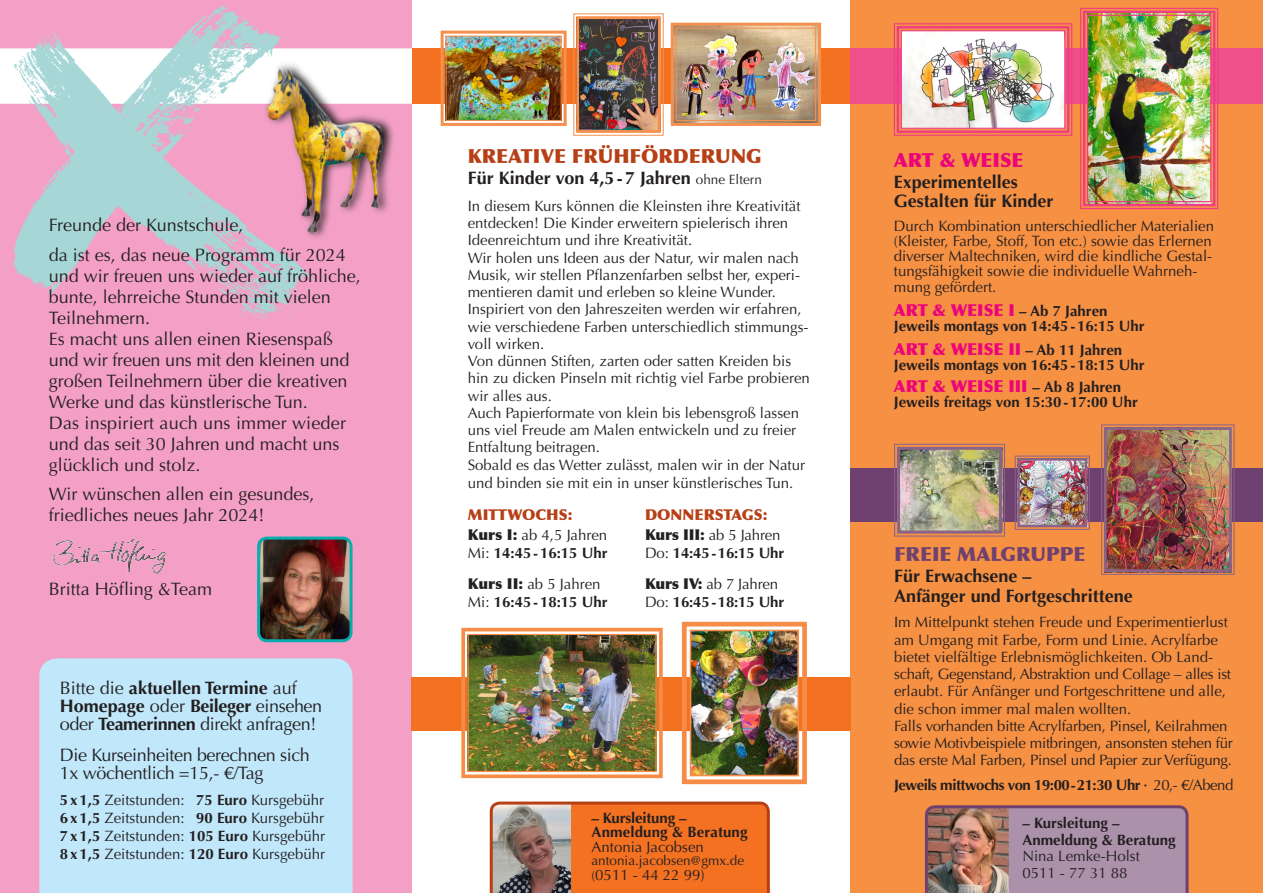
<style>
.page{position:relative;width:1263px;height:893px;background:#fff}
.page>*{position:absolute;margin:0;border:0;box-sizing:border-box;transform-origin:0 0}
.t1{font:900 19.5px "Optima";color:#b73f15}
.t2{font:900 19.5px "Optima";color:#6f4171}
.t3{font:900 19.5px "Optima";color:#ed027a}
.t4{font:18px/21px "Optima";color:#231f20}
.t5{font:700 18px/19.5px "Optima";color:#231f20}
.t6{font:18px/18px "Optima";letter-spacing:-.02em;color:#231f20}
.t7{font:900 16.5px "Optima";color:#ed027a}
.t8{font:15px/17.2px "Optima";color:#231f20}
.t9{font:700 15px/30.8px "Optima";color:#231f20}
.t10{font:700 15px "Optima";letter-spacing:-.03em;color:#231f20}
.t11{font:900 15px/20.1px "Optima";color:#b73f15}
.t12{font:13.5px "Optima";color:#231f20}
.s1{font-weight:400}
.s2{font-weight:700}
.s3{font-weight:400;font-size:13.5px}
.s4{font-weight:900;color:#b73f15}
.s5{font-weight:900}
.s6{color:#231f20}
.s7{font-weight:400;color:#231f20}
.s8{font-size:13.5px}
.s9{font-weight:700;font-size:15px;color:#231f20}
</style>
<div class="page">
<div style="left:0;top:0;width:411px;height:893px;background:#f4a0c6"></div>
<div style="left:850px;top:0;width:413px;height:893px;background:#f69043"></div>
<img style="left:52px;top:538px;width:114px;height:36px">
<img style="left:260px;top:538px;width:90px;height:103px">
<div style="left:257px;top:537px;width:96px;height:105px;border:3px solid #07acac;border-radius:9px"></div>
<svg style="left:490px;top:801px;width:280px;height:92px;background:#d6753d"></svg>
<img style="left:925px;top:805px;width:263px;height:88px">
<div style="left:850px;top:468px;width:413px;height:53px;background:#6f4171"></div>
<img style="left:1014px;top:455px;width:76px;height:75px">
<div style="left:1017px;top:458px;width:70px;height:69px;border:2px solid #896488"></div>
<img style="left:893px;top:443px;width:112px;height:94px">
<div style="left:897px;top:447px;width:105px;height:87px;border:3px solid #896488"></div>
<img style="left:1101px;top:424px;width:134px;height:151px">
<div style="left:1104px;top:427px;width:128px;height:145px;border:3px solid #896488"></div>
<div style="left:324px;top:48px;width:88px;height:56px;background:#fff"></div>
<div style="left:847px;top:48px;width:416px;height:56px;background:#f05089"></div>
<div style="left:412px;top:48px;width:438px;height:56px;background:#f37121"></div>
<img style="left:1080px;top:7px;width:139px;height:203px">
<div style="left:1083px;top:11px;width:132px;height:195px;border:2px solid #ee3c86"></div>
<div style="left:1087px;top:15px;width:124px;height:187px;border:1px solid #ee3c86"></div>
<img style="left:893px;top:23px;width:180px;height:113px">
<div style="left:897px;top:26px;width:172px;height:107px;border:2px solid #ee3c86"></div>
<div style="left:901px;top:30px;width:164px;height:99px;border:1px solid #ee3c86"></div>
<div style="left:411px;top:677px;width:440px;height:54px;background:#f37121"></div>
<img style="left:461px;top:627px;width:202px;height:152px">
<div style="left:467px;top:634px;width:190px;height:138px;border:1px solid #f68c48"></div>
<img style="left:0;top:5px;width:324px;height:316px">
<div style="left:39px;top:658px;width:314px;height:235px;background:#c0e7fa"></div>
<svg style="left:264px;top:61px;width:131px;height:179px"></svg>
<img style="left:261px;top:68px;width:126px;height:169px">
<img style="left:681px;top:621px;width:126px;height:164px">
<div style="left:690px;top:630px;width:109px;height:146px;border:2px solid #f68c48"></div>
<img style="left:440px;top:13px;width:382px;height:123px">
<div style="left:446px;top:36px;width:116px;height:85px;border:1px solid #f6904e"></div>
<p class="t4" style="left:49px;top:211px;width:298px;line-height:29.5px">Freunde der Kunstschule,<br>da ist es, das neue Programm für 2024</p>
<p class="t4" style="left:49px;top:265px;width:313px">und wir freuen uns wieder auf fröhliche, bunte, lehrreiche Stunden mit vielen<br>Teilnehmern.<br>Es macht uns allen einen Riesenspaß und wir freuen uns mit den kleinen und großen Teilnehmern über die kreativen<br>Werke und das künstlerische Tun.<br>Das inspiriert auch uns immer wieder und das seit 30 Jahren und macht uns glücklich und stolz.</p>
<p class="t4" style="left:49px;top:484px;width:267px">Wir wünschen allen ein gesundes, friedliches neues Jahr 2024!</p>
<p class="t4" style="left:49px;top:579px;width:165px">Britta Höfling &amp;Team</p>
<p class="t5" style="left:60px;top:679px;width:264px;line-height:18px"><span class="s1">Bitte die</span> aktuellen Termine <span class="s1">auf<br></span>Homepage <span class="s1">oder</span> Beileger <span class="s1">einsehen oder</span> Teamerinnen <span class="s1">direkt anfragen!</span></p>
<p class="t6" style="left:60px;top:746px;width:251px">Die Kurseinheiten berechnen sich<br>1x wöchentlich =15,- €/Tag</p>
<p class="t8" style="left:60px;top:791px;width:267px;line-height:18px;text-align:justify"><span class="s2">5x1,5</span> Zeitstunden: <span class="s2">75 Euro</span> Kursgebühr <span class="s2">6x1,5</span> Zeitstunden: <span class="s2">90 Euro</span> Kursgebühr <span class="s2">7x1,5</span> Zeitstunden: <span class="s2">105 Euro</span> Kursgebühr <span class="s2">8x1,5</span> Zeitstunden: <span class="s2">120 Euro</span> Kursgebühr</p>
<h1 class="t1" style="left:468px;top:144px;width:296px">KREATIVE FRÜH FÖRDERUNG</h1>
<p class="t5" style="left:468px;top:169px;width:296px">Für Kinder von 4,5-7 Jahren <span class="s3">ohne Eltern</span></p>
<p class="t8" style="left:468px;top:197px;width:344px">In diesem Kurs können die Kleinsten ihre Kreativität entdecken! Die Kinder erweitern spielerisch ihren Ideenreichtum und ihre Kreativität.<br>Wir holen uns Ideen aus der Natur, wir malen nach Musik, wir stellen Pflanzenfarben selbst her, experi&shy;mentieren damit und erleben so kleine Wunder.<br>Inspiriert von den Jahreszeiten werden wir erfahren, wie verschiedene Farben unterschiedlich stimmungs&shy;voll wirken.<br>Von dünnen Stiften, zarten oder satten Kreiden bis hin zu dicken Pinseln mit richtig viel Farbe probieren wir alles aus.<br>Auch Papierformate von klein bis lebensgroß lassen uns viel Freude am Malen entwickeln und zu freier Entfaltung beitragen.<br>Sobald es das Wetter zulässt, malen wir in der Natur und binden sie mit ein in unser künstlerisches Tun.</p>
<p class="t8" style="left:468px;top:505px;width:141px;line-height:20.1px;text-indent:54px"><span class="s4">OCHS:<br></span><span class="s5">KURS I:</span> ab 4,5 Jahren</p>
<p class="t9" style="left:468px;top:538px;width:141px"><span class="s1">Mi:</span> 14:45-16:15 Uhr<br><span class="s5">KURS II:</span> <span class="s1">ab 5 Jahren</span></p>
<p class="t9" style="left:468px;top:587px;width:141px"><span class="s1">Mi:</span> 16:45-18:15 Uhr</p>
<p class="t11" style="left:468px;top:505px;width:12px">MITTW</p>
<p class="t11" style="left:645px;top:505px;width:137px">DONNERSTAGS:<br><span class="s6">KURS III:</span> <span class="s7">ab 5 Jahren</span></p>
<p class="t9" style="left:645px;top:538px;width:141px"><span class="s1">Do:</span> 14:45-16:15 Uhr<br><span class="s5">KURS IV:</span> <span class="s1">ab 7 Jahren</span></p>
<p class="t9" style="left:645px;top:587px;width:141px"><span class="s1">Do:</span> 16:45-18:15 Uhr</p>
<p class="t9" style="left:591px;top:811px;width:158px;line-height:14.2px">– Kursleitung –<br>Anmeldung &amp; Beratung</p>
<p class="t8" style="left:591px;top:838px;width:114px">Antonia Jacobsen</p>
<p class="t12" style="left:591px;top:853px;width:154px">antonia.jacobsen@gmx.de</p>
<p class="t8" style="left:591px;top:867px;width:114px"><span class="s8">(</span>0511 - 44 22 99)</p>
<h1 class="t3" style="left:894px;top:148px;width:131px">ART &amp; WEISE</h1>
<p class="t5" style="left:894px;top:172px;width:161px">Experimentelles<br>Gestalten für Kinder</p>
<p class="t8" style="left:894px;top:218px;width:322px;line-height:15px">Durch Kombination unterschiedlicher Materialien (Kleister, Farbe, Stoff, Ton etc.) sowie das Erlernen diverser Maltechniken, wird die kindliche Gestal&shy;tungsfähigkeit sowie die individuelle Wahrneh-</p>
<p class="t8" style="left:894px;top:279px;width:104px">mung gefördert.</p>
<p class="t7" style="left:894px;top:300px;width:215px">ART &amp; WEISE I <span class="s9">– Ab 7 Jahren</span></p>
<p class="t9" style="left:894px;top:310px;width:252px">Jeweils montags von 14:45-16:15 Uhr</p>
<p class="t7" style="left:894px;top:339px;width:230px">ART &amp; WEISE II <span class="s9">– Ab 11 Jahren</span></p>
<p class="t9" style="left:894px;top:349px;width:252px">Jeweils montags von 16:45-18:15 Uhr</p>
<p class="t7" style="left:894px;top:376px;width:229px">ART &amp; WEISE III <span class="s9">– Ab 8 Jahren</span></p>
<p class="t9" style="left:894px;top:387px;width:245px">Jeweils freitags von 15:30-17:00 Uhr</p>
<h1 class="t2" style="left:894px;top:543px;width:13px">FRE</h1>
<h1 class="t2" style="left:932px;top:543px;width:59px">IE MALGRUPPE</h1>
<p class="t5" style="left:894px;top:566px;width:240px">Für Erwachsene –<br>Anfänger und Fortgeschrittene</p>
<p class="t8" style="left:894px;top:614px;width:340px">Im Mittelpunkt stehen Freude und Experimentierlust am Umgang mit Farbe, Form und Linie. Acrylfarbe bietet vielfältige Erlebnismöglichkeiten. Ob Land&shy;schaft, Gegenstand, Abstraktion und Collage – alles ist erlaubt. Für Anfänger und Fortgeschrittene und alle, die schon immer mal malen wollten.<br>Falls vorhanden bitte Acrylfarben, Pinsel, Keilrahmen sowie Motivbeispiele mitbringen, ansonsten stehen für das erste Mal Farben, Pinsel und Papier zur Verfügung.</p>
<p class="t10" style="left:894px;top:777px;width:341px">Jeweils mittwochs von 19:00-21:30 Uhr · <span class="s1">20,- €/Abend</span></p>
<p class="t9" style="left:1022px;top:815px;width:155px;line-height:16.5px">– Kursleitung –<br>Anmeldung &amp; Beratung</p>
<p class="t8" style="left:1022px;top:848px;width:119px;line-height:16.5px">Nina Lemke-Holst<br>0511 - 77 31 88</p>
</div>
